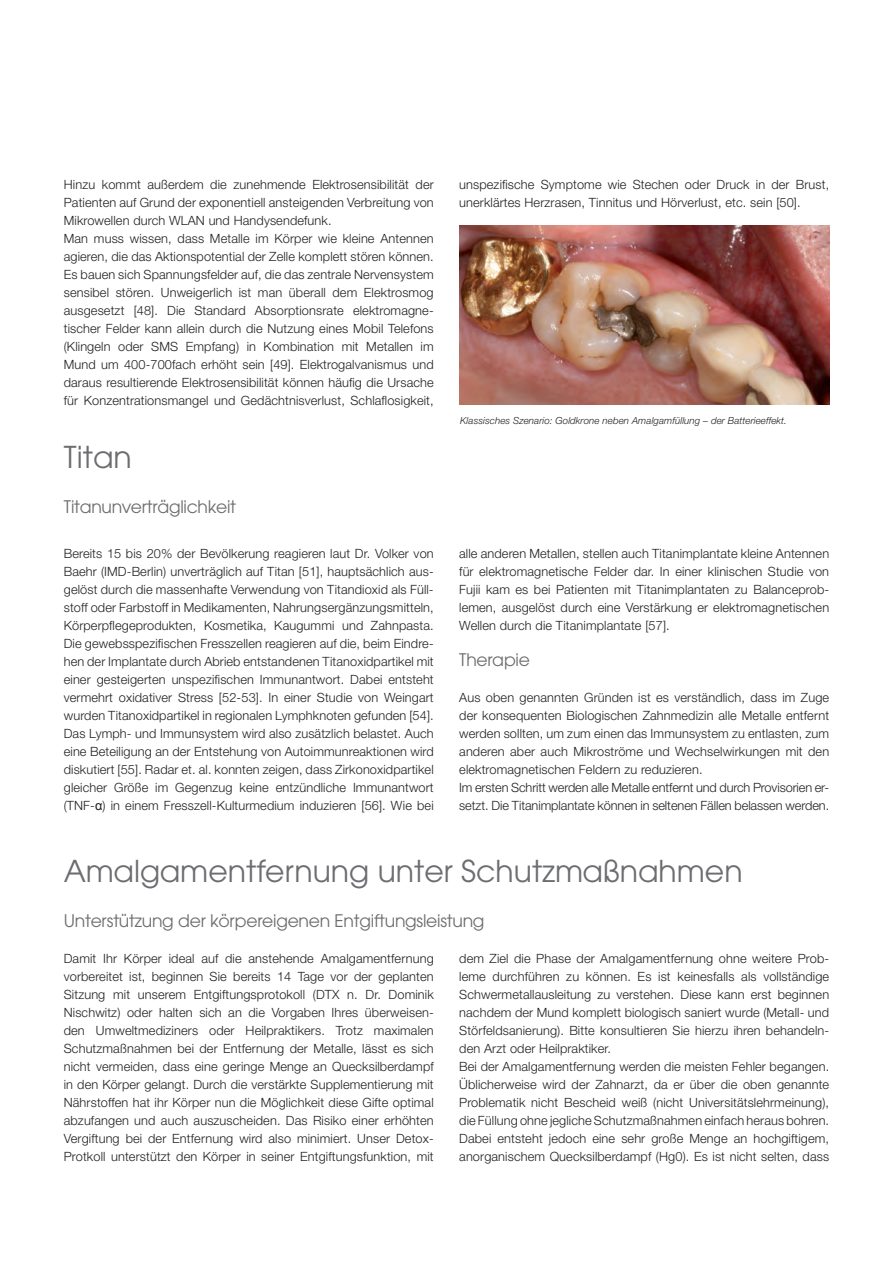
<style>
.page{position:relative;width:893px;height:1263px;background:#fff}
.page>*{position:absolute;margin:0;border:0;box-sizing:border-box;transform-origin:0 0}
.t1{font:30px "Avant Garde";color:#6c6d70}
.t2{font:17.25px "Avant Garde";letter-spacing:-.015em;color:#6c6d70}
.t3{font:300 12.75px/18px "Helvetica Neue LT Std";letter-spacing:.01em;color:#231f20}
.t4{font:italic 300 9.75px "Helvetica Neue";letter-spacing:.01em;color:#231f20}
.s1{font-family:"Arial";font-weight:400}
</style>
<div class="page">
<img style="left:459px;top:225px;width:370px;height:180px">
<p class="t3" style="left:64px;top:175px;width:371px">Hinzu kommt außerdem die zunehmende Elektrosensibilität der Patienten auf Grund der exponentiell ansteigenden Verbreitung von Mikrowellen durch WLAN und Handysendefunk.<br>Man muss wissen, dass Metalle im Körper wie kleine Antennen agieren, die das Aktionspotential der Zelle komplett stören können.<br>Es bauen sich Spannungsfelder auf, die das zentrale Nervensystem sensibel stören. Unweigerlich ist man überall dem Elektrosmog ausgesetzt [48]. Die Standard Absorptionsrate elektromagne&shy;tischer Felder kann allein durch die Nutzung eines Mobil Telefons (Klingeln oder SMS Empfang) in Kombination mit Metallen im Mund um 400-700fach erhöht sein [49]. Elektrogalvanismus und daraus resultierende Elektrosensibilität können häufig die Ursache für Konzentrationsmangel und Gedächtnisverlust, Schlaflosigkeit,</p>
<p class="t3" style="left:459px;top:175px;width:371px">unspezifische Symptome wie Stechen oder Druck in der Brust, unerklärtes Herzrasen, Tinnitus und Hörverlust, etc. sein [50].</p>
<h1 class="t1" style="left:64px;top:439px;width:70px">Titan</h1>
<h2 class="t2" style="left:64px;top:497px;width:174px">Titanunverträglichkeit</h2>
<p class="t4" style="left:460px;top:415px;width:328px">Klassisches Szenario: Goldkrone neben Amalgamfüllung – der Batterieeffekt.</p>
<p class="t3" style="left:64px;top:544px;width:371px;text-align:justify">Bereits 15 bis 20% der Bevölkerung reagieren laut Dr. Volker von Baehr (IMD-Berlin) unverträglich auf Titan [51], hauptsächlich aus&shy;gelöst durch die massenhafte Verwendung von Titandioxid als Füll&shy;stoff oder Farbstoff in Medikamenten, Nahrungsergänzungsmitteln, Körperpflegeprodukten, Kosmetika, Kaugummi und Zahnpasta.<br>Die gewebsspezifischen Fresszellen reagieren auf die, beim Eindre&shy;hen der Implantate durch Abrieb entstandenen Titanoxidpartikel mit einer gesteigerten unspezifischen Immunantwort. Dabei entsteht vermehrt oxidativer Stress [52-53]. In einer Studie von Weingart wurden Titanoxidpartikel in regionalen Lymphknoten gefunden [54].<br>Das Lymph- und Immunsystem wird also zusätzlich belastet. Auch eine Beteiligung an der Entstehung von Autoimmunreaktionen wird diskutiert [55]. Radar et. al. konnten zeigen, dass Zirkonoxidpartikel gleicher Größe im Gegenzug keine entzündliche Immunantwort (TNF-<span class="s1">α</span>) in einem Fresszell-Kulturmedium induzieren [56]. Wie bei</p>
<p class="t3" style="left:459px;top:544px;width:371px;text-align:justify">alle anderen Metallen, stellen auch Titanimplantate kleine Antennen für elektromagnetische Felder dar. In einer klinischen Studie von Fujii kam es bei Patienten mit Titanimplantaten zu Balanceprob&shy;lemen, ausgelöst durch eine Verstärkung er elektromagnetischen Wellen durch die Titanimplantate [57].</p>
<h2 class="t2" style="left:459px;top:650px;width:72px">Therapie</h2>
<p class="t3" style="left:459px;top:688px;width:371px">Aus oben genannten Gründen ist es verständlich, dass im Zuge der konsequenten Biologischen Zahnmedizin alle Metalle entfernt werden sollten, um zum einen das Immunsystem zu entlasten, zum anderen aber auch Mikroströme und Wechselwirkungen mit den elektromagnetischen Feldern zu reduzieren.<br>Im ersten Schritt werden alle Metalle entfernt und durch Provisorien er&shy;setzt. Die Titanimplantate können in seltenen Fällen belassen werden.</p>
<h1 class="t1" style="left:64px;top:853px;width:680px">Amalgamentfernung unter Schutzmaßnahmen</h1>
<h2 class="t2" style="left:64px;top:911px;width:422px">Unterstützung der körpereigenen Entgiftungsleistung</h2>
<p class="t3" style="left:64px;top:949px;width:371px">Damit Ihr Körper ideal auf die anstehende Amalgamentfernung vorbereitet ist, beginnen Sie bereits 14 Tage vor der geplanten Sitzung mit unserem Entgiftungsprotokoll (DTX n. Dr. Dominik Nischwitz) oder halten sich an die Vorgaben Ihres überweisen&shy;den Umweltmediziners oder Heilpraktikers. Trotz maximalen Schutzmaßnahmen bei der Entfernung der Metalle, lässt es sich nicht vermeiden, dass eine geringe Menge an Quecksilberdampf in den Körper gelangt. Durch die verstärkte Supplementierung mit Nährstoffen hat ihr Körper nun die Möglichkeit diese Gifte optimal abzufangen und auch auszuscheiden. Das Risiko einer erhöhten Vergiftung bei der Entfernung wird also minimiert. Unser Detox-Protkoll unterstützt den Körper in seiner Entgiftungsfunktion, mit</p>
<p class="t3" style="left:459px;top:949px;width:371px">dem Ziel die Phase der Amalgamentfernung ohne weitere Prob&shy;leme durchführen zu können. Es ist keinesfalls als vollständige Schwermetallausleitung zu verstehen. Diese kann erst beginnen nachdem der Mund komplett biologisch saniert wurde (Metall- und Störfeldsanierung). Bitte konsultieren Sie hierzu ihren behandeln&shy;den Arzt oder Heilpraktiker.<br>Bei der Amalgamentfernung werden die meisten Fehler begangen.<br>Üblicherweise wird der Zahnarzt, da er über die oben genannte Problematik nicht Bescheid weiß (nicht Universitätslehrmeinung), die Füllung ohne jegliche Schutzmaßnahmen einfach heraus bohren.<br>Dabei entsteht jedoch eine sehr große Menge an hochgiftigem, anorganischem Quecksilberdampf (Hg0). Es ist nicht selten, dass</p>
</div>
